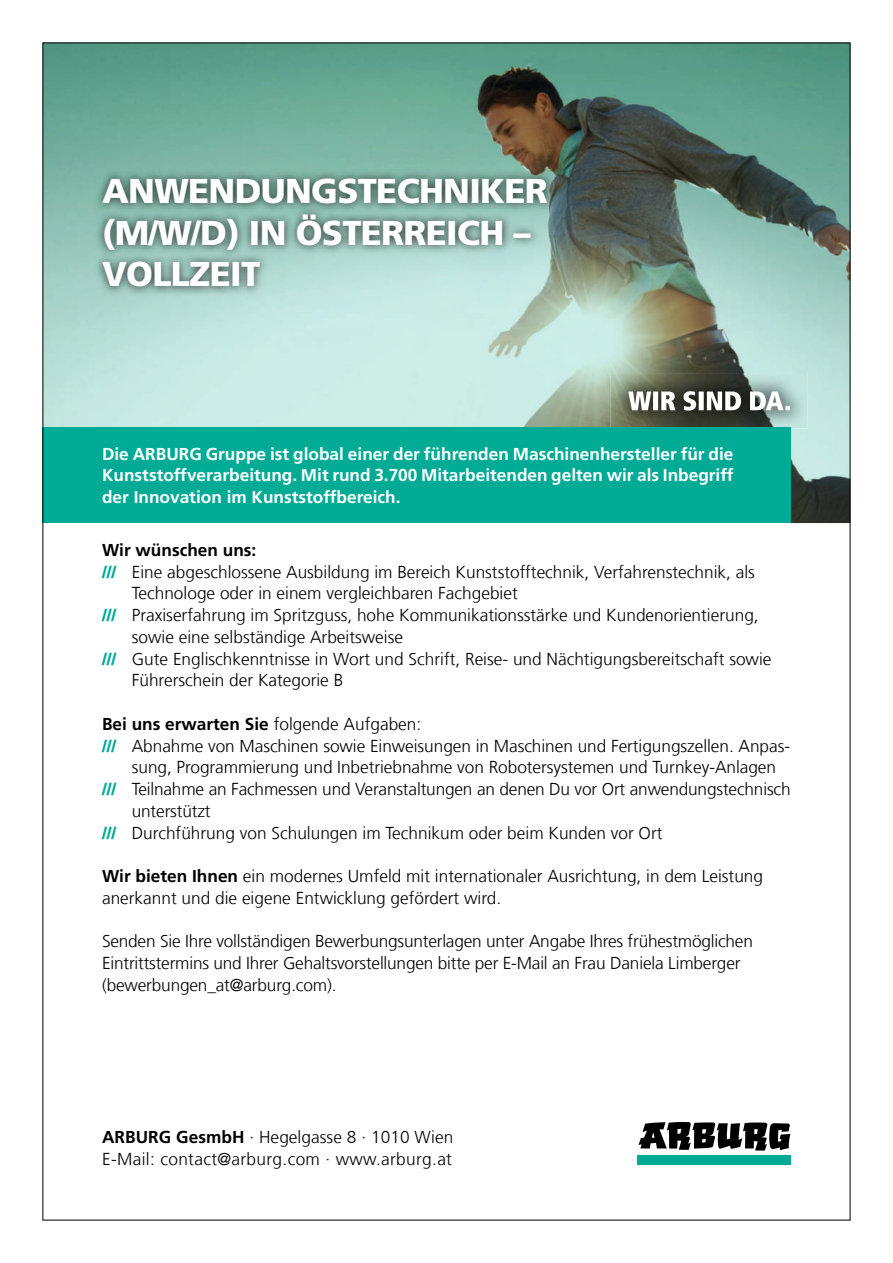
<style>
.page{position:relative;width:893px;height:1263px;background:#fff}
.page>*{position:absolute;margin:0;border:0;box-sizing:border-box;transform-origin:0 0}
.t1{font:900 34.5px/41.4px "Frutiger LT Com";letter-spacing:-.02em;color:#fff}
.t2{font:300 17.25px/21.8px "Frutiger LT Com";color:#000}
.t3{font:700 17.25px/21.8px "Frutiger LT Com";color:#fff;text-align:justify}
.t4{font:300 17.25px/21.8px "Frutiger LT Com";letter-spacing:.02em;color:#000}
.t5{font:700 17.25px "Frutiger LT Com";color:#000}
.s1{font-weight:900;color:#00ab96}
.s2{font-weight:300}
.s3{font-weight:700}
</style>
<div class="page">
<img style="left:45px;top:45px;width:803px;height:478px">
<div style="left:43px;top:427px;width:748px;height:96px;background:#00ab96"></div>
<img style="left:611px;top:373px;width:197px;height:55px">
<img style="left:611px;top:427px;width:180px;height:1px">
<svg style="left:628px;top:391px;width:162px;height:20px"></svg>
<svg style="left:638px;top:1122px;width:152px;height:28px"></svg>
<div style="left:638px;top:1155px;width:153px;height:10px;background:#00ab96"></div>
<img style="left:94px;top:170px;width:462px;height:126px">
<h1 class="t1" style="left:102px;top:170px;width:447px">ANWENDUNGSTECHNIKER (M/W/D) IN ÖSTERREICH –<br>VOLLZEIT</h1>
<p class="t3" style="left:102px;top:443px;width:633px">Die ARBURG Gruppe ist global einer der führenden Maschinenhersteller für die Kunststoffverarbeitung. Mit rund 3.700 Mitarbeitenden gelten wir als Inbegriff der Innovation im Kunststoffbereich.</p>
<p class="t5" style="left:102px;top:540px;width:156px">Wir wünschen uns:</p>
<p class="t2" style="left:102px;top:561px;width:654px"><span class="s1">///</span> Eine abgeschlossene Ausbildung im Bereich Kunststofftechnik, Verfahrenstechnik, als</p>
<p class="t2" style="left:132px;top:583px;width:387px">Technologe oder in einem vergleichbaren Fachgebiet</p>
<p class="t2" style="left:102px;top:604px;width:658px"><span class="s1">///</span> Praxiserfahrung im Spritzguss, hohe Kommunikationsstärke und Kundenorientierung,</p>
<p class="t2" style="left:132px;top:626px;width:273px">sowie eine selbständige Arbeitsweise</p>
<p class="t2" style="left:102px;top:648px;width:671px"><span class="s1">///</span> Gute Englischkenntnisse in Wort und Schrift, Reise- und Nächtigungsbereitschaft sowie</p>
<p class="t2" style="left:132px;top:670px;width:213px">Führerschein der Kategorie B</p>
<p class="t5" style="left:102px;top:714px;width:321px">Bei uns erwarten Sie <span class="s2">folgende Aufgaben:</span></p>
<p class="t2" style="left:102px;top:735px;width:689px"><span class="s1">///</span> Abnahme von Maschinen sowie Einweisungen in Maschinen und Fertigungszellen. Anpas-</p>
<p class="t2" style="left:132px;top:757px;width:646px">sung, Programmierung und Inbetriebnahme von Robotersystemen und Turnkey-Anlagen</p>
<p class="t2" style="left:102px;top:778px;width:690px"><span class="s1">///</span> Teilnahme an Fachmessen und Veranstaltungen an denen Du vor Ort anwendungstechnisch</p>
<p class="t2" style="left:132px;top:800px;width:80px">unterstützt</p>
<p class="t2" style="left:102px;top:822px;width:562px"><span class="s1">///</span> Durchführung von Schulungen im Technikum oder beim Kunden vor Ort</p>
<p class="t2" style="left:102px;top:865px;width:663px"><span class="s3">Wir bieten Ihnen</span> ein modernes Umfeld mit internationaler Ausrichtung, in dem Leistung anerkannt und die eigene Entwicklung gefördert wird.</p>
<p class="t2" style="left:102px;top:931px;width:652px">Senden Sie Ihre vollständigen Bewerbungsunterlagen unter Angabe Ihres frühestmöglichen<br>Eintrittstermins und Ihrer Gehaltsvorstellungen bitte per E-Mail an Frau Daniela Limberger (bewerbungen_at@arburg.com).</p>
<p class="t4" style="left:102px;top:1126px;width:353px"><span class="s3">ARBURG GesmbH</span> · Hegelgasse 8 · 1010 Wien<br>E-Mail: contact@arburg.com · www.arburg.at</p>
</div>
